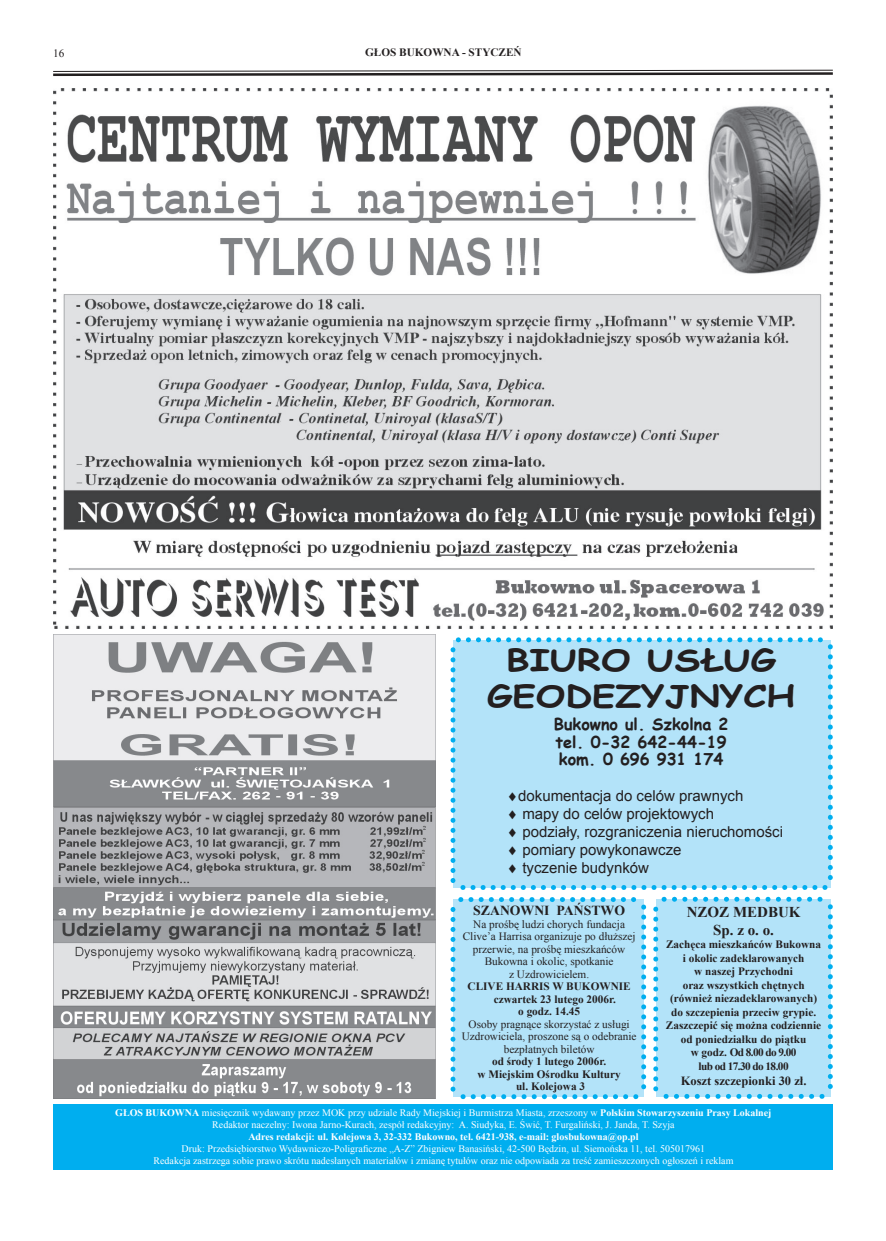
<style>
.page{position:relative;width:886px;height:1241px;background:#fff}
.page>*{position:absolute;margin:0;border:0;box-sizing:border-box;transform-origin:0 0}
.t1{font:700 30px/36px "Comic Sans MS";color:#231f20;text-align:center;scale:1.24 1}
.t2{font:700 16.25px/17.5px "Comic Sans MS";color:#231f20;text-align:justify}
.t3{font:15px/18px "Arial";color:#231f20}
.t4{font:700 15px/18px "Times New Roman";color:#231f20;text-align:center}
.t5{font:700 13.75px "Times New Roman";color:#231f20}
.t6{font:700 12.5px "Times New Roman";color:#231f20}
.t7{font:700 11.25px/13.5px "Times New Roman";color:#231f20;text-align:center}
.t8{font:11.25px/12.5px "Times New Roman";color:#231f20;text-align:center}
.t9{font:10px/12px "Times New Roman";color:#fff;text-align:center}
.t10{font:700 10px "Times New Roman";color:#fff}
.s1{font-weight:700}
</style>
<div class="page">
<svg style="left:53px;top:69px;width:780px;height:7px"></svg>
<div style="left:453px;top:639px;width:377px;height:248px;background:#b3e3f9"></div>
<svg style="left:450px;top:649px;width:5px;height:239px"></svg>
<svg style="left:463px;top:884px;width:368px;height:5px"></svg>
<svg style="left:828px;top:639px;width:5px;height:238px"></svg>
<svg style="left:453px;top:637px;width:367px;height:5px"></svg>
<div style="left:53px;top:1104px;width:780px;height:65px;background:#00aeef"></div>
<img style="left:53px;top:89px;width:780px;height:539px">
<img style="left:53px;top:634px;width:382px;height:464px">
<div style="left:453px;top:899px;width:191px;height:197px;background:#b3e3f9"></div>
<svg style="left:450px;top:909px;width:5px;height:188px"></svg>
<svg style="left:463px;top:1094px;width:181px;height:4px"></svg>
<svg style="left:641px;top:904px;width:5px;height:182px"></svg>
<svg style="left:458px;top:897px;width:176px;height:4px"></svg>
<div style="left:656px;top:899px;width:174px;height:197px;background:#b3e3f9"></div>
<svg style="left:653px;top:909px;width:5px;height:188px"></svg>
<svg style="left:666px;top:1093px;width:165px;height:5px"></svg>
<svg style="left:828px;top:899px;width:5px;height:187px"></svg>
<svg style="left:661px;top:896px;width:159px;height:5px"></svg>
<p class="t8" style="left:53px;top:46px;width:13px">16</p>
<p class="t7" style="left:365px;top:45px;width:158px">GŁOS BUKOWNA - STYCZEŃ</p>
<h1 class="t1" style="left:487px;top:640px;width:250px">BIURO USŁUG<br>GEODEZYJNYCH</h1>
<h2 class="t2" style="left:554px;top:714px;width:176px">Bukowno ul. Szkolna 2 tel. 0-32 642-44-19 kom. 0 696 931 174</h2>
<h3 class="t3" style="left:507px;top:787px;width:278px">♦dokumentacja do celów prawnych<br>♦ mapy do celów projektowych<br>♦ podziały, rozgraniczenia nieruchomości ♦ pomiary powykonawcze<br>♦ tyczenie budynków</h3>
<h3 class="t4" style="left:687px;top:902px;width:115px">NZOZ MEDBUK<br>Sp. z o. o.</h3>
<p class="t7" style="left:666px;top:937px;width:157px">Zachęca mieszkańców Bukowna i okolic zadeklarowanych<br>w naszej Przychodni<br>oraz wszystkich chętnych (również niezadeklarowanych) do szczepienia przeciw grypie.<br>Zaszczepić się można codziennie od poniedziałku do piątku<br>w godz. Od 8.00 do 9.00<br>lub od 17.30 do 18.00</p>
<p class="t6" style="left:681px;top:1071px;width:127px">Koszt szczepionki 30 zł.</p>
<h3 class="t5" style="left:473px;top:901px;width:153px">SZANOWNI PAŃSTWO</h3>
<p class="t8" style="left:463px;top:917px;width:174px">Na prośbę ludzi chorych fundacja<br>Clive’a Harrisa organizuje po dłuższej przerwie, na prośbę mieszkańców<br>Bukowna i okolic, spotkanie<br>z Uzdrowicielem.</p>
<p class="t7" style="left:468px;top:979px;width:165px">CLIVE HARRIS W BUKOWNIE</p>
<p class="t7" style="left:494px;top:991px;width:124px">czwartek 23 lutego 2006r.</p>
<p class="t7" style="left:518px;top:1004px;width:63px">o godz. 14.45</p>
<p class="t8" style="left:462px;top:1017px;width:176px">Osoby pragnące skorzystać z usługi<br>Uzdrowiciela, proszone są o odebranie bezpłatnych biletów</p>
<p class="t7" style="left:477px;top:1054px;width:145px;line-height:12.5px">od środy 1 lutego 2006r.<br>w Miejskim Ośrodku Kultury ul. Kolejowa 3</p>
<p class="t9" style="left:115px;top:1106px;width:658px"><span class="s1">GŁOS BUKOWNA</span> miesięcznik wydawany przez MOK przy udziale Rady Miejskiej i Burmistrza Miasta, zrzeszony w <span class="s1">Polskim Stowarzyszeniu Prasy Lokalnej<br></span>Redaktor naczelny: Iwona Jarno-Kurach, zespół redakcyjny: A. Siudyka, E. Świć, T. Furgaliński, J. Janda, T. Szyja</p>
<p class="t10" style="left:248px;top:1129px;width:392px">Adres redakcji: ul. Kolejowa 3, 32-332 Bukowno, tel. 6421-938, e-mail: glosbukowna@op.pl</p>
<p class="t9" style="left:153px;top:1142px;width:581px">Druk: Przedsiębiorstwo Wydawniczo-Poligraficzne „A-Z” Zbigniew Banasiński, 42-500 Będzin, ul. Siemońska 11, tel. 505017961<br>Redakcja zastrzega sobie prawo skrótu nadesłanych materiałów i zmianę tytułów oraz nie odpowiada za treść zamieszczonych ogłoszeń i reklam</p>
</div>
